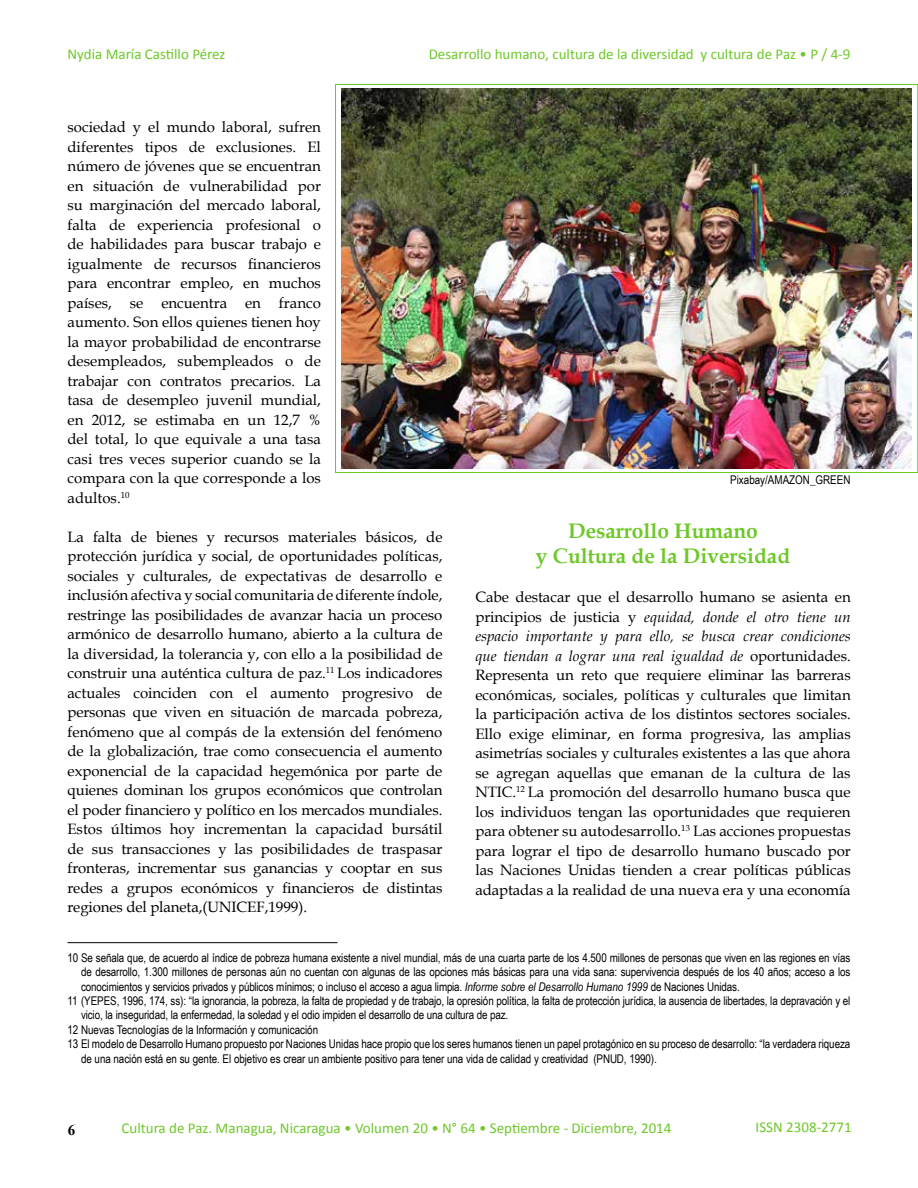
<style>
.page{position:relative;width:918px;height:1188px;background:#fff}
.page>*{position:absolute;margin:0;border:0;box-sizing:border-box;transform-origin:0 0}
.t1{font:700 21px/25.2px "Book Antiqua";color:#6ec829;text-align:center}
.t2{font:15px/19.5px "Book Antiqua";color:#000;text-align:justify}
.t3{font:15px "Calibri";color:#6ec829}
.t4{font:700 15px "Times New Roman";color:#000}
.t5{font:12px "Arial Narrow";letter-spacing:-.01em;color:#000}
.s1{font-style:italic}
</style>
<div class="page">
<hr style="left:68px;top:942px;width:270px;height:1px;background:#000">
<img style="left:342px;top:89px;width:569px;height:379px">
<p class="t3" style="left:67px;top:44px;width:160px">Nydia María Castillo Pérez</p>
<p class="t3" style="left:429px;top:44px;width:423px">Desarrollo humano, cultura de la diversidad y cultura de Paz • P / 4-9</p>
<p class="t2" style="left:68px;top:117px;width:255px">sociedad y el mundo laboral, sufren diferentes tipos de exclusiones. El número de jóvenes que se encuentran en situación de vulnerabilidad por su marginación del mercado laboral, falta de experiencia profesional o de habilidades para buscar trabajo e igualmente de recursos financieros para encontrar empleo, en muchos países, se encuentra en franco aumento. Son ellos quienes tienen hoy la mayor probabilidad de encontrarse desempleados, subempleados o de trabajar con contratos precarios. La tasa de desempleo juvenil mundial, en 2012, se estimaba en un 12,7 % del total, lo que equivale a una tasa casi tres veces superior cuando se la compara con la que corresponde a los adultos.<sup>10</sup></p>
<p class="t2" style="left:67px;top:527px;width:377px">La falta de bienes y recursos materiales básicos, de protección jurídica y social, de oportunidades políticas, sociales y culturales, de expectativas de desarrollo e inclusión afectiva y social comunitaria de diferente índole, restringe las posibilidades de avanzar hacia un proceso armónico de desarrollo humano, abierto a la cultura de la diversidad, la tolerancia y, con ello a la posibilidad de construir una auténtica cultura de paz.<sup>11</sup> Los indicadores actuales coinciden con el aumento progresivo de personas que viven en situación de marcada pobreza, fenómeno que al compás de la extensión del fenómeno de la globalización, trae como consecuencia el aumento exponencial de la capacidad hegemónica por parte de quienes dominan los grupos económicos que controlan el poder financiero y político en los mercados mundiales.<br>Estos últimos hoy incrementan la capacidad bursátil de sus transacciones y las posibilidades de traspasar fronteras, incrementar sus ganancias y cooptar en sus redes a grupos económicos y financieros de distintas regiones del planeta,(UNICEF,1999).</p>
<h1 class="t1" style="left:536px;top:518px;width:256px">Desarrollo Humano<br>y Cultura de la Diversidad</h1>
<p class="t5" style="left:730px;top:471px;width:122px">Pixabay/AMAZON_GREEN</p>
<p class="t2" style="left:475px;top:587px;width:377px">Cabe destacar que el desarrollo humano se asienta en principios de justicia y <span class="s1">equidad, donde el otro tiene un espacio importante y para ello, se busca crear condiciones que tiendan a lograr una real igualdad de</span> oportunidades.<br>Representa un reto que requiere eliminar las barreras económicas, sociales, políticas y culturales que limitan la participación activa de los distintos sectores sociales.<br>Ello exige eliminar, en forma progresiva, las amplias asimetrías sociales y culturales existentes a las que ahora se agregan aquellas que emanan de la cultura de las NTIC.<sup>12</sup> La promoción del desarrollo humano busca que los individuos tengan las oportunidades que requieren para obtener su autodesarrollo.<sup>13</sup> Las acciones propuestas para lograr el tipo de desarrollo humano buscado por las Naciones Unidas tienden a crear políticas públicas adaptadas a la realidad de una nueva era y una economía</p>
<p class="t5" style="left:68px;top:949px;width:784px">10 Se señala que, de acuerdo al índice de pobreza humana existente a nivel mundial, más de una cuarta parte de los 4.500 millones de personas que viven en las regiones en vías</p>
<p class="t5" style="left:81px;top:963px;width:771px">de desarrollo, 1.300 millones de personas aún no cuentan con algunas de las opciones más básicas para una vida sana: supervivencia después de los 40 años; acceso a los</p>
<p class="t5" style="left:81px;top:978px;width:660px">conocimientos y servicios privados y públicos mínimos; o incluso el acceso a agua limpia. <span class="s1">Informe sobre el Desarrollo Humano 1999</span> de Naciones Unidas.</p>
<p class="t5" style="left:68px;top:992px;width:784px">11 (YEPES, 1996, 174, ss): “la ignorancia, la pobreza, la falta de propiedad y de trabajo, la opresión política, la falta de protección jurídica, la ausencia de libertades, la depravación y el</p>
<p class="t5" style="left:81px;top:1006px;width:429px">vicio, la inseguridad, la enfermedad, la soledad y el odio impiden el desarrollo de una cultura de paz.</p>
<p class="t5" style="left:68px;top:1021px;width:252px">12 Nuevas Tecnologías de la Información y comunicación</p>
<p class="t5" style="left:68px;top:1035px;width:784px">13 El modelo de Desarrollo Humano propuesto por Naciones Unidas hace propio que los seres humanos tienen un papel protagónico en su proceso de desarrollo: “la verdadera riqueza</p>
<p class="t5" style="left:81px;top:1050px;width:578px">de una nación está en su gente. El objetivo es crear un ambiente positivo para tener una vida de calidad y creatividad (PNUD, 1990)<span class="s1">.</span></p>
<p class="t4" style="left:68px;top:1120px;width:9px">6</p>
<p class="t3" style="left:121px;top:1118px;width:551px">Cultura de Paz. Managua, Nicaragua • Volumen 20 • N° 64 • Septiembre - Diciembre, 2014</p>
<p class="t3" style="left:756px;top:1118px;width:98px">ISSN 2308-2771</p>
</div>
